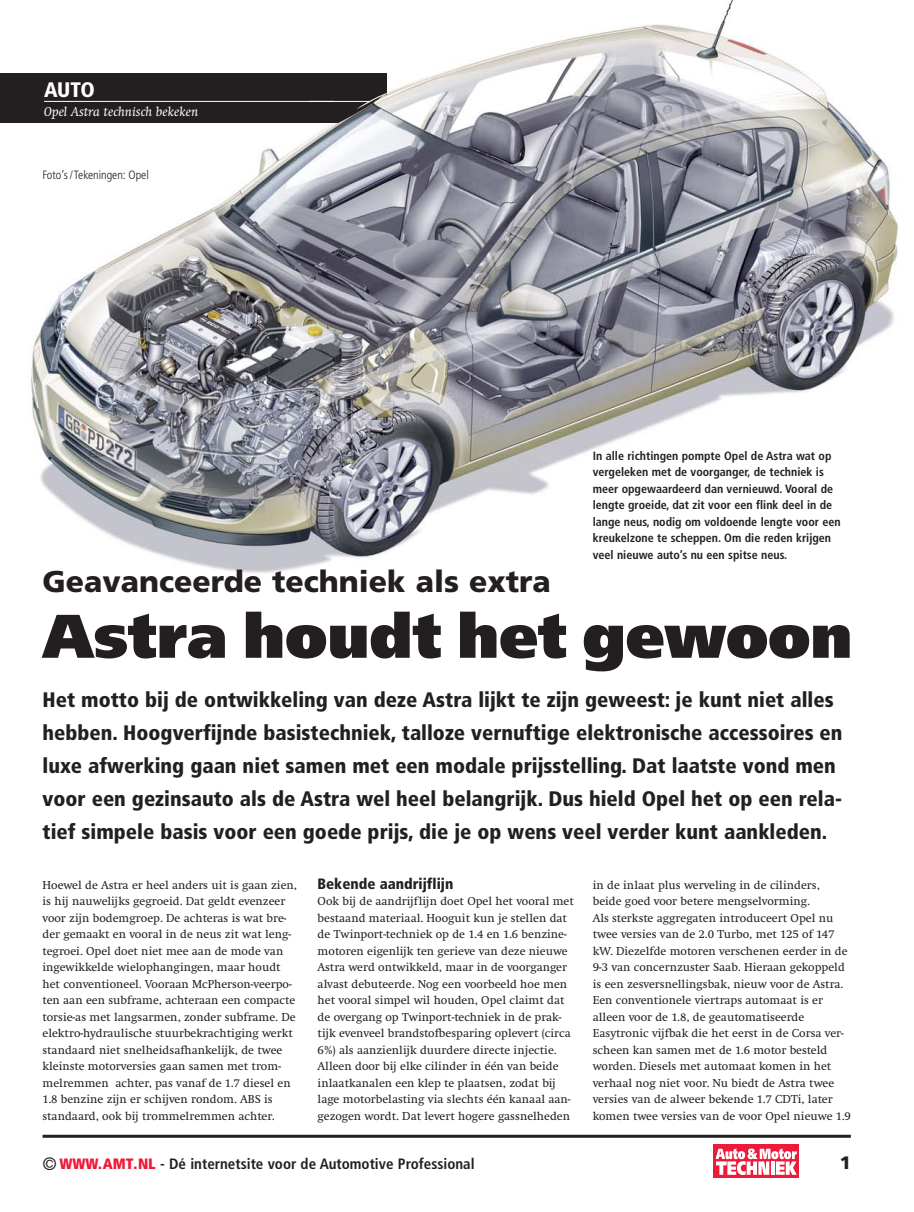
<style>
.page{position:relative;width:914px;height:1212px;background:#fff}
.page>*{position:absolute;margin:0;border:0;box-sizing:border-box;transform-origin:0 0}
.t1{font:900 61.5px "Frutiger";color:#231f20}
.t2{font:900 30px "Frutiger";color:#231f20}
.t3{font:900 condensed 21px/33px "Frutiger";color:#231f20}
.t4{font:900 condensed 21px "Frutiger";color:#fff}
.t5{font:900 18px "Frutiger";color:#231f20}
.t6{font:700 condensed 15px "Frutiger";color:#231f20}
.t7{font:900 condensed 15px "Frutiger";color:#231f20}
.t8{font:italic 13.5px "Swift";color:#fff}
.t9{font:12px/16.5px "Swift";color:#231f20}
.t10{font:700 condensed 12px/16.5px "Frutiger";color:#231f20}
.t11{font:300 condensed 12px "Frutiger";color:#231f20}
.s1{font-weight:400;font-size:18px}
.s2{font-weight:900;color:#ed1a3a}
</style>
<div class="page">
<img style="left:0;top:0;width:898px;height:573px">
<hr style="left:43px;top:1135px;width:807px;height:3px;background:#231f20">
<div style="left:0;top:73px;width:386px;height:49px;background:#231f20"></div>
<hr style="left:44px;top:101px;width:289px;height:1px;background:#fff">
<img style="left:335px;top:75px;width:103px;height:55px">
<hr style="left:309px;top:101px;width:60px;height:1px;background:#fff">
<div style="left:713px;top:1144px;width:86px;height:34px;background:#ed1a3a"></div>
<svg style="left:715px;top:1148px;width:81px;height:27px"></svg>
<h3 class="t4" style="left:44px;top:81px;width:52px">AUTO</h3>
<p class="t8" style="left:44px;top:107px;width:156px">Opel Astra technisch bekeken</p>
<p class="t11" style="left:43px;top:170px;width:108px">Foto’s /Tekeningen: Opel</p>
<p class="t10" style="left:592px;top:448px;width:249px">In alle richtingen pompte Opel de Astra wat op vergeleken met de voorganger, de techniek is meer opgewaardeerd dan vernieuwd. Vooral de lengte groeide, dat zit voor een flink deel in de lange neus, nodig om voldoende lengte voor een kreukelzone te scheppen. Om die reden krijgen veel nieuwe auto’s nu een spitse neus.</p>
<h2 class="t2" style="left:43px;top:569px;width:510px">Geavanceerde techniek als extra</h2>
<h1 class="t1" style="left:43px;top:612px;width:811px">Astra houdt het gewoon</h1>
<p class="t3" style="left:43px;top:685px;width:801px">Het motto bij de ontwikkeling van deze Astra lijkt te zijn geweest: je kunt niet alles hebben. Hoogverfijnde basistechniek, talloze vernuftige elektronische accessoires en luxe afwerking gaan niet samen met een modale prijsstelling. Dat laatste vond men voor een gezinsauto als de Astra wel heel belangrijk. Dus hield Opel het op een rela&shy;tief simpele basis voor een goede prijs, die je op wens veel verder kunt aankleden.</p>
<p class="t9" style="left:43px;top:878px;width:256px">Hoewel de Astra er heel anders uit is gaan zien, is hij nauwelijks gegroeid. Dat geldt evenzeer voor zijn bodemgroep. De achteras is wat bre&shy;der gemaakt en vooral in de neus zit wat leng&shy;tegroei. Opel doet niet mee aan de mode van ingewikkelde wielophangingen, maar houdt het conventioneel. Vooraan McPherson-veerpo&shy;ten aan een subframe, achteraan een compacte torsie-as met langsarmen, zonder subframe. De elektro-hydraulische stuurbekrachtiging werkt standaard niet snelheidsafhankelijk, de twee kleinste motorversies gaan samen met trom&shy;melremmen achter, pas vanaf de 1.7 diesel en 1.8 benzine zijn er schijven rondom. ABS is standaard, ook bij trommelremmen achter.</p>
<p class="t7" style="left:317px;top:878px;width:137px">Bekende aandrijflijn</p>
<p class="t9" style="left:592px;top:878px;width:259px">in de inlaat plus werveling in de cilinders, beide goed voor betere mengselvorming.<br>Als sterkste aggregaten introduceert Opel nu twee versies van de 2.0 Turbo, met 125 of 147 kW. Diezelfde motoren verschenen eerder in de 9-3 van concernzuster Saab. Hieraan gekoppeld is een zesversnellingsbak, nieuw voor de Astra.<br>Een conventionele viertraps automaat is er alleen voor de 1.8, de geautomatiseerde Easytronic vijfbak die het eerst in de Corsa ver&shy;scheen kan samen met de 1.6 motor besteld worden. Diesels met automaat komen in het verhaal nog niet voor. Nu biedt de Astra twee versies van de alweer bekende 1.7 CDTi, later komen twee versies van de voor Opel nieuwe 1.9</p>
<p class="t9" style="left:317px;top:894px;width:258px">Ook bij de aandrijflijn doet Opel het vooral met bestaand materiaal. Hooguit kun je stellen dat de Twinport-techniek op de 1.4 en 1.6 benzine&shy;motoren eigenlijk ten gerieve van deze nieuwe Astra werd ontwikkeld, maar in de voorganger alvast debuteerde. Nog een voorbeeld hoe men het vooral simpel wil houden, Opel claimt dat de overgang op Twinport-techniek in de prak&shy;tijk evenveel brandstofbesparing oplevert (circa 6%) als aanzienlijk duurdere directe injectie.<br>Alleen door bij elke cilinder in één van beide inlaatkanalen een klep te plaatsen, zodat bij lage motorbelasting via slechts één kanaal aan&shy;gezogen wordt. Dat levert hogere gassnelheden</p>
<p class="t6" style="left:43px;top:1158px;width:433px"><span class="s1">©</span> <span class="s2">WWW.AMT.NL</span> - Dé internetsite voor de Automotive Professional</p>
<h3 class="t5" style="left:839px;top:1156px;width:13px">1</h3>
</div>
